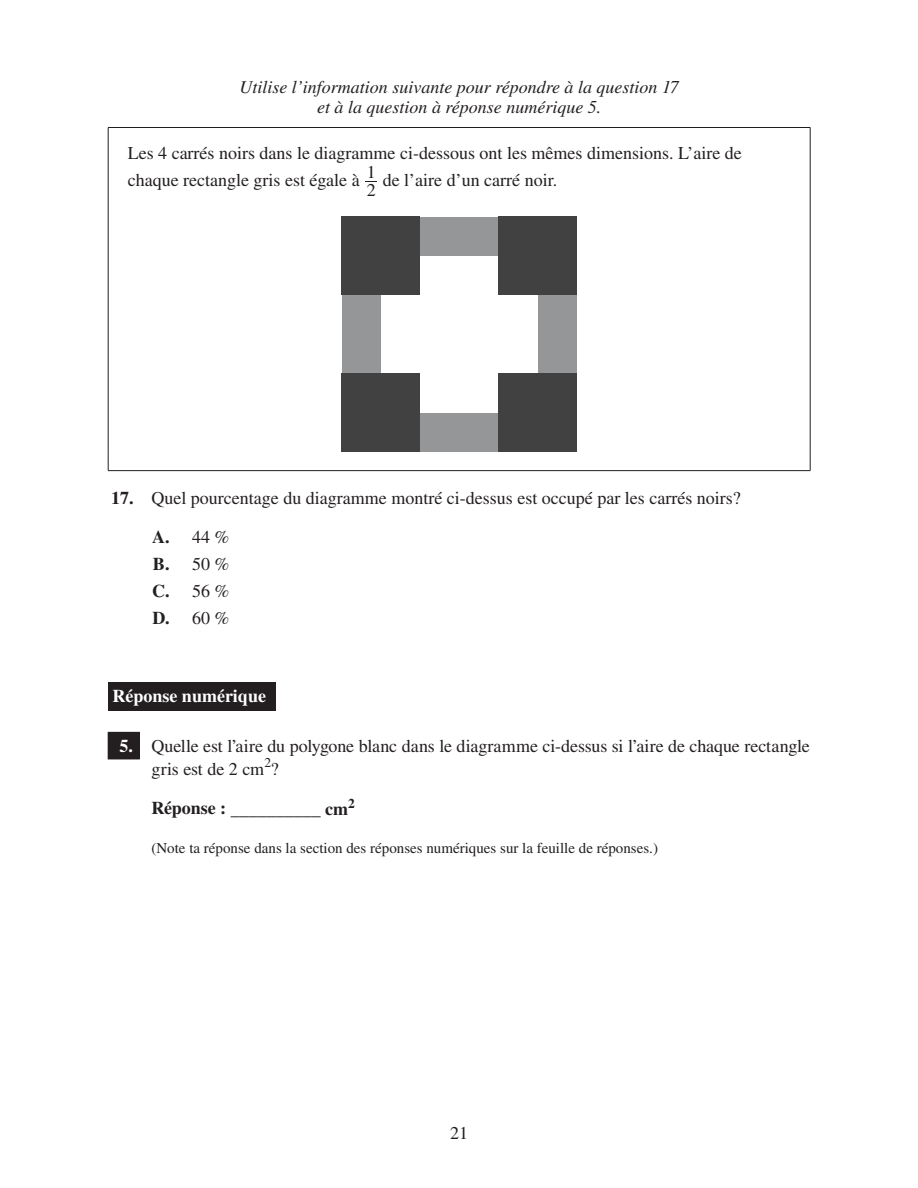
<style>
.page{position:relative;width:918px;height:1188px;background:#fff}
.page>*{position:absolute;margin:0;border:0;box-sizing:border-box;transform-origin:0 0}
.DP-Stem-12_13{font:18px/22.5px "Times LT Std";color:#231f20}
.DP-Info-text-12_18{font:18px/27px "Times LT Std";color:#231f20}
.DP-Info-Use_the_foll{font:italic 18px/19.5px "Times LT Std";color:#231f20;text-align:center}
.DP-Stem-12_13-2{font:700 18px "Times LT Std";letter-spacing:-.005em;color:#231f20}
.t1{font:700 18px "Times LT Std";color:#fff}
.DP-Dist_12_13_B_5_A{font:18px "Times LT Std";color:#231f20}
.DP-Dist_12_13_B_0_A{font:18px "Times LT Std";color:#231f20}
.DP-Stem-NR-_10_11__R{font:15px "Times LT Std";color:#231f20}
.s1{font-weight:700}
.s2{font-weight:400}
</style>
<div class="page">
<hr style="left:108px;top:127px;width:702px;height:1px;background:#231f20">
<svg style="left:108px;top:128px;width:1px;height:19px"></svg>
<svg style="left:810px;top:128px;width:1px;height:19px"></svg>
<hr style="left:108px;top:147px;width:1px;height:304px;background:#231f20">
<hr style="left:810px;top:147px;width:1px;height:304px;background:#231f20">
<svg style="left:108px;top:451px;width:1px;height:19px"></svg>
<svg style="left:810px;top:451px;width:1px;height:19px"></svg>
<hr style="left:108px;top:470px;width:702px;height:1px;background:#231f20">
<div style="left:342px;top:217px;width:235px;height:234px;background:#949698"></div>
<div style="left:381px;top:256px;width:157px;height:157px;background:#fff"></div>
<div style="left:342px;top:217px;width:78px;height:78px;background:#414142"></div>
<div style="left:342px;top:374px;width:78px;height:77px;background:#414142"></div>
<div style="left:498px;top:217px;width:79px;height:78px;background:#414142"></div>
<div style="left:498px;top:374px;width:79px;height:77px;background:#414142"></div>
<div style="left:108px;top:682px;width:168px;height:28px;background:#231f20"></div>
<div style="left:108px;top:732px;width:31px;height:27px;background:#231f20"></div>
<div style="left:108px;top:732px;width:32px;height:27px;border:1px solid #231f20"></div>
<p class="DP-Info-Use_the_foll" style="left:239px;top:78px;width:441px">Utilise l’information suivante pour répondre à la question 17 et à la question à réponse numérique 5.</p>
<p class="DP-Info-text-12_18" style="left:128px;top:140px;width:616px">Les 4 carrés noirs dans le diagramme ci-dessous ont les mêmes dimensions. L’aire de chaque rectangle gris est égale à</p>
<p class="DP-Info-text-12_18" style="left:367px;top:158px;width:10px">1</p>
<p class="DP-Info-text-12_18" style="left:383px;top:167px;width:176px">de l’aire d’un carré noir.</p>
<p class="DP-Info-text-12_18" style="left:367px;top:176px;width:10px">2</p>
<p class="DP-Stem-12_13" style="left:111px;top:486px;width:631px"><span class="s1">17.</span> Quel pourcentage du diagramme montré ci-dessus est occupé par les carrés noirs?</p>
<p class="DP-Dist_12_13_B_0_A" style="left:152px;top:527px;width:79px"><span class="s1">A.</span> 44 %</p>
<p class="DP-Dist_12_13_B_5_A" style="left:153px;top:554px;width:78px"><span class="s1">B.</span> 50 %</p>
<p class="DP-Dist_12_13_B_5_A" style="left:152px;top:581px;width:79px"><span class="s1">C.</span> 56 %</p>
<p class="DP-Dist_12_13_B_5_A" style="left:152px;top:608px;width:79px"><span class="s1">D.</span> 60 %</p>
<p class="t1" style="left:112px;top:685px;width:155px">Réponse numérique</p>
<p class="DP-Stem-12_13" style="left:152px;top:735px;width:660px">Quelle est l’aire du polygone blanc dans le diagramme ci-dessus si l’aire de chaque rectangle gris est de 2 cm<sup>2</sup>?</p>
<p class="DP-Stem-12_13-2" style="left:152px;top:797px;width:205px">Réponse : <span class="s2">__________</span> cm<sup>2</sup></p>
<p class="DP-Stem-NR-_10_11__R" style="left:152px;top:839px;width:508px">(Note ta réponse dans la section des réponses numériques sur la feuille de réponses.)</p>
<p class="t1" style="left:120px;top:735px;width:15px">5.</p>
<p class="DP-Info-text-12_18" style="left:450px;top:1119px;width:19px">21</p>
</div>
